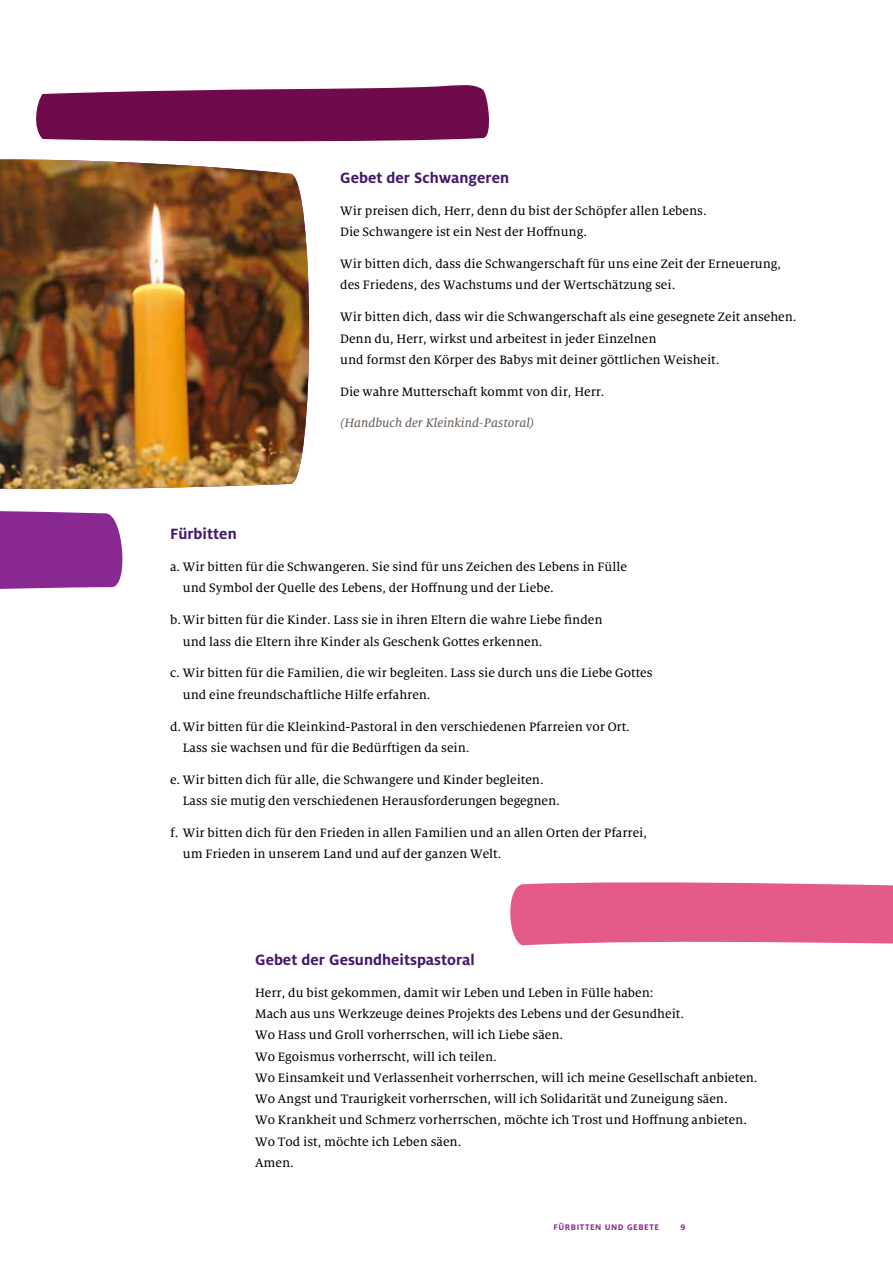
<style>
.page{position:relative;width:893px;height:1263px;background:#fff}
.page>*{position:absolute;margin:0;border:0;box-sizing:border-box;transform-origin:0 0}
.t1{font:700 16.5px "Milo OT";color:#45196e}
.t2{font:13.5px/21.3px "Milo Serif OT Text";color:#000}
.t3{font:13.5px "Milo Serif OT Text Ita";color:#6a5f58}
.t4{font:700 9px "Milo OT";letter-spacing:.06em;color:#892890}
</style>
<div class="page">
<img style="left:0;top:159px;width:310px;height:331px">
<svg style="left:0;top:511px;width:123px;height:78px;background:#903596"></svg>
<svg style="left:36px;top:85px;width:453px;height:57px;background:#7f265f"></svg>
<svg style="left:510px;top:882px;width:383px;height:63px;background:#e56490"></svg>
<p class="t1" style="left:340px;top:169px;width:170px">Gebet der Schwangeren</p>
<p class="t2" style="left:340px;top:200px;width:368px">Wir preisen dich, Herr, denn du bist der Schöpfer allen Lebens.<br>Die Schwangere ist ein Nest der Hoffnung.</p>
<p class="t2" style="left:340px;top:254px;width:442px">Wir bitten dich, dass die Schwangerschaft für uns eine Zeit der Erneuerung, des Friedens, des Wachstums und der Wertschätzung sei.</p>
<p class="t2" style="left:340px;top:307px;width:458px">Wir bitten dich, dass wir die Schwangerschaft als eine gesegnete Zeit ansehen.<br>Denn du, Herr, wirkst und arbeitest in jeder Einzelnen<br>und formst den Körper des Babys mit deiner göttlichen Weisheit.</p>
<p class="t2" style="left:340px;top:381px;width:266px">Die wahre Mutterschaft kommt von dir, Herr.</p>
<p class="t3" style="left:340px;top:416px;width:196px">(Handbuch der Kleinkind-Pastoral)</p>
<p class="t1" style="left:170px;top:525px;width:68px">Fürbitten</p>
<p class="t2" style="left:183px;top:557px;width:446px;text-indent:-13px">a. Wir bitten für die Schwangeren. Sie sind für uns Zeichen des Lebens in Fülle und Symbol der Quelle des Lebens, der Hoffnung und der Liebe.</p>
<p class="t2" style="left:183px;top:610px;width:421px;text-indent:-13px">b.Wir bitten für die Kinder. Lass sie in ihren Eltern die wahre Liebe finden und lass die Eltern ihre Kinder als Geschenk Gottes erkennen.</p>
<p class="t2" style="left:183px;top:663px;width:471px;text-indent:-13px">c. Wir bitten für die Familien, die wir begleiten. Lass sie durch uns die Liebe Gottes und eine freundschaftliche Hilfe erfahren.</p>
<p class="t2" style="left:183px;top:716px;width:449px;text-indent:-13px">d.Wir bitten für die Kleinkind-Pastoral in den verschiedenen Pfarreien vor Ort.<br>Lass sie wachsen und für die Bedürftigen da sein.</p>
<p class="t2" style="left:183px;top:769px;width:378px;text-indent:-13px">e. Wir bitten dich für alle, die Schwangere und Kinder begleiten.<br>Lass sie mutig den verschiedenen Herausforderungen begegnen.</p>
<p class="t2" style="left:183px;top:822px;width:466px;text-indent:-13px">f. Wir bitten dich für den Frieden in allen Familien und an allen Orten der Pfarrei, um Frieden in unserem Land und auf der ganzen Welt.</p>
<p class="t1" style="left:255px;top:950px;width:221px">Gebet der Gesundheitspastoral</p>
<p class="t2" style="left:255px;top:982px;width:504px">Herr, du bist gekommen, damit wir Leben und Leben in Fülle haben:<br>Mach aus uns Werkzeuge deines Projekts des Lebens und der Gesundheit.<br>Wo Hass und Groll vorherrschen, will ich Liebe säen.<br>Wo Egoismus vorherrscht, will ich teilen.<br>Wo Einsamkeit und Verlassenheit vorherrschen, will ich meine Gesellschaft anbieten.<br>Wo Angst und Traurigkeit vorherrschen, will ich Solidarität und Zuneigung säen.<br>Wo Krankheit und Schmerz vorherrschen, möchte ich Trost und Hoffnung anbieten.<br>Wo Tod ist, möchte ich Leben säen.<br>Amen.</p>
<p class="t4" style="left:553px;top:1222px;width:107px">FÜRBITTEN UND GEBETE</p>
<p class="t4" style="left:680px;top:1222px;width:6px">9</p>
</div>
